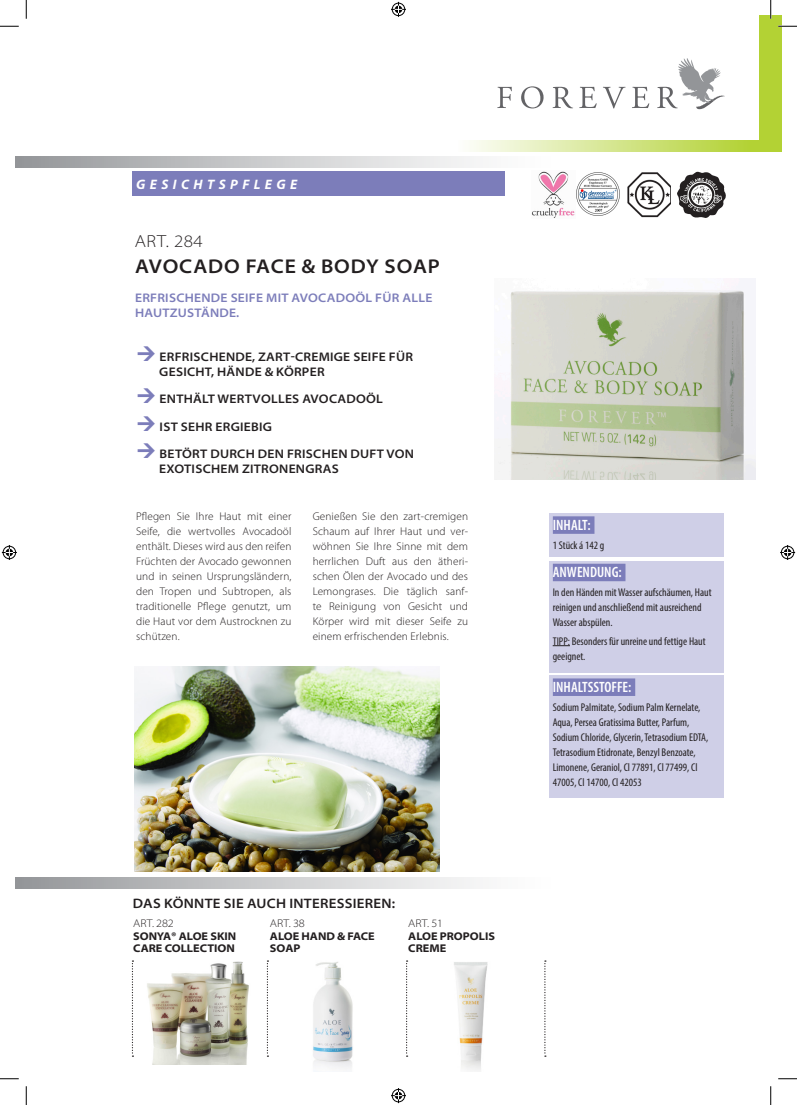
<style>
.page{position:relative;width:797px;height:1105px;background:#fff}
.page>*{position:absolute;margin:0;border:0;box-sizing:border-box;transform-origin:0 0}
.Produktbeschr__LiBü{font:600 semi-expanded 20px "Myriad Pro";letter-spacing:.045em;color:#231f20}
.Produktbeschr__LiBü-2{font:300 semi-expanded 17.5px "Myriad Pro";letter-spacing:.025em;color:#231f20}
.Artikel-NR____Preis{font:600 condensed 15px "Myriad Pro";color:#fff}
.Produktbeschr__LiBü-3{font:600 semi-expanded 13.75px "Myriad Pro";letter-spacing:.02em;color:#231f20}
.t1{font:italic 700 13.75px "Myriad Pro";letter-spacing:.32em;color:#fff}
.Artikel-NR____Preis-2{font:600 semi-expanded 12.5px/15px "Myriad Pro";letter-spacing:.02em;color:#231f20}
.Artikel-NR____Preis-3{font:600 semi-expanded 12.5px/15px "Myriad Pro";letter-spacing:.02em;color:#7c7dba}
.Produktbeschr__LiBü-4{font:300 11.25px/15px "Myriad Pro";letter-spacing:.01em;color:#231f20;text-align:justify}
.Artikel-NR____Preis-4{font:condensed 11.25px/15px "Myriad Pro";color:#231f20}
.Artikel-NR____Preis-5{font:700 semi-expanded 11.25px/12.5px "Myriad Pro";color:#231f20}
.Artikel-NR____Preis-6{font:300 semi-expanded 11.25px "Myriad Pro";color:#231f20}
.s1{font-weight:300}
</style>
<div class="page">
<div style="left:133px;top:172px;width:372px;height:24px;background:#7c7dba"></div>
<svg style="left:16px;top:156px;width:460px;height:12px;background:#c6c7c9"></svg>
<svg style="left:16px;top:877px;width:460px;height:11px;background:#c6c7c9"></svg>
<div style="left:759px;top:16px;width:22px;height:127px;background:#b3d234"></div>
<svg style="left:470px;top:141px;width:311px;height:11px;background:#d2e489"></svg>
<svg style="left:497px;top:87px;width:15px;height:21px"></svg>
<svg style="left:521px;top:86px;width:22px;height:22px"></svg>
<svg style="left:552px;top:87px;width:21px;height:21px"></svg>
<svg style="left:579px;top:87px;width:17px;height:21px"></svg>
<svg style="left:603px;top:87px;width:22px;height:21px"></svg>
<svg style="left:632px;top:87px;width:17px;height:21px"></svg>
<svg style="left:657px;top:58px;width:68px;height:52px"></svg>
<svg style="left:267px;top:960px;width:1px;height:97px"></svg>
<svg style="left:406px;top:960px;width:1px;height:97px"></svg>
<svg style="left:132px;top:960px;width:1px;height:97px"></svg>
<div style="left:549px;top:513px;width:175px;height:44px;background:#cfcfe7"></div>
<div style="left:549px;top:561px;width:175px;height:111px;background:#cfcfe7"></div>
<div style="left:553px;top:516px;width:41px;height:18px;background:#7c7dba"></div>
<div style="left:553px;top:564px;width:72px;height:17px;background:#7c7dba"></div>
<svg style="left:552px;top:645px;width:18px;height:1px"></svg>
<div style="left:549px;top:676px;width:175px;height:122px;background:#cfcfe7"></div>
<div style="left:553px;top:678px;width:82px;height:18px;background:#7c7dba"></div>
<img style="left:494px;top:290px;width:262px;height:190px">
<img style="left:135px;top:667px;width:304px;height:204px">
<img style="left:313px;top:962px;width:40px;height:107px">
<svg style="left:544px;top:960px;width:2px;height:97px"></svg>
<img style="left:454px;top:962px;width:34px;height:109px">
<img style="left:147px;top:961px;width:102px;height:103px">
<img style="left:627px;top:172px;width:43px;height:46px">
<img style="left:677px;top:172px;width:49px;height:46px">
<img style="left:531px;top:171px;width:89px;height:47px">
<svg style="left:0;top:25px;width:19px;height:2px"></svg>
<svg style="left:778px;top:25px;width:19px;height:2px"></svg>
<svg style="left:0;top:1078px;width:19px;height:1px"></svg>
<svg style="left:778px;top:1078px;width:19px;height:1px"></svg>
<svg style="left:25px;top:0;width:2px;height:19px"></svg>
<svg style="left:25px;top:1086px;width:2px;height:19px"></svg>
<svg style="left:770px;top:0;width:1px;height:19px"></svg>
<svg style="left:770px;top:1086px;width:1px;height:19px"></svg>
<svg style="left:391px;top:2px;width:15px;height:15px"></svg>
<svg style="left:391px;top:1088px;width:15px;height:15px"></svg>
<svg style="left:2px;top:545px;width:15px;height:15px"></svg>
<svg style="left:780px;top:545px;width:15px;height:15px"></svg>
<p class="t1" style="left:136px;top:176px;width:162px">GESICHTSPFLEGE</p>
<p class="Produktbeschr__LiBü-2" style="left:135px;top:231px;width:69px">ART. 284</p>
<p class="Produktbeschr__LiBü" style="left:135px;top:255px;width:306px">AVOCADO FACE &amp; BODY SOAP</p>
<p class="Artikel-NR____Preis-3" style="left:135px;top:290px;width:299px">ERFRISCHENDE SEIFE MIT AVOCADOÖL FÜR ALLE<br>HAUTZUSTÄNDE.</p>
<p class="Artikel-NR____Preis-2" style="left:159px;top:349px;width:255px">ERFRISCHENDE, ZART-CREMIGE SEIFE FÜR<br>GESICHT, HÄNDE &amp; KÖRPER</p>
<p class="Artikel-NR____Preis-2" style="left:160px;top:392px;width:225px">ENTHÄLT WERTVOLLES AVOCADOÖL</p>
<p class="Artikel-NR____Preis-2" style="left:160px;top:419px;width:114px">IST SEHR ERGIEBIG</p>
<p class="Artikel-NR____Preis-2" style="left:159px;top:447px;width:256px">BETÖRT DURCH DEN FRISCHEN DUFT VON<br>EXOTISCHEM ZITRONENGRAS</p>
<p class="Produktbeschr__LiBü-4" style="left:136px;top:509px;width:157px">Pflegen Sie Ihre Haut mit einer Seife, die wertvolles Avocadoöl enthält. Dieses wird aus den reifen Früchten der Avocado gewonnen und in seinen Ursprungsländern, den Tropen und Subtropen, als traditionelle Pflege genutzt, um die Haut vor dem Austrocknen zu schützen.</p>
<p class="Produktbeschr__LiBü-4" style="left:313px;top:509px;width:157px">Genießen Sie den zart-cremigen Schaum auf Ihrer Haut und ver&shy;wöhnen Sie Ihre Sinne mit dem herrlichen Duft aus den ätheri&shy;schen Ölen der Avocado und des Lemongrases. Die täglich sanf&shy;te Reinigung von Gesicht und Körper wird mit dieser Seife zu einem erfrischenden Erlebnis.</p>
<p class="Produktbeschr__LiBü-3" style="left:133px;top:896px;width:264px">DAS KÖNNTE SIE AUCH INTERESSIEREN:</p>
<p class="Artikel-NR____Preis-5" style="left:133px;top:917px;width:105px"><span class="s1">ART. 282<br></span>SONYA® ALOE SKIN<br>CARE COLLECTION</p>
<p class="Artikel-NR____Preis-6" style="left:270px;top:917px;width:36px">ART. 38</p>
<p class="Artikel-NR____Preis-5" style="left:270px;top:930px;width:106px">ALOE HAND &amp; FACE<br>SOAP</p>
<p class="Artikel-NR____Preis-6" style="left:408px;top:917px;width:36px">ART. 51</p>
<p class="Artikel-NR____Preis-5" style="left:408px;top:930px;width:88px">ALOE PROPOLIS<br>CREME</p>
<p class="Artikel-NR____Preis" style="left:553px;top:517px;width:39px">INHALT:</p>
<p class="Artikel-NR____Preis-4" style="left:552px;top:537px;width:53px">1 Stück á 142 g</p>
<p class="Artikel-NR____Preis" style="left:553px;top:564px;width:70px">ANWENDUNG:</p>
<p class="Artikel-NR____Preis-4" style="left:552px;top:585px;width:160px">In den Händen mit Wasser aufschäumen, Haut reinigen und anschließend mit ausreichend<br>Wasser abspülen.</p>
<p class="Artikel-NR____Preis-4" style="left:552px;top:633px;width:154px">TIPP: Besonders für unreine und fettige Haut geeignet.</p>
<p class="Artikel-NR____Preis" style="left:553px;top:679px;width:80px">INHALTSSTOFFE:</p>
<p class="Artikel-NR____Preis-4" style="left:552px;top:699px;width:157px">Sodium Palmitate, Sodium Palm Kernelate, Aqua, Persea Gratissima Butter, Parfum, Sodium Chloride, Glycerin, Tetrasodium EDTA, Tetrasodium Etidronate, Benzyl Benzoate, Limonene, Geraniol, Cl 77891, Cl 77499, Cl 47005, Cl 14700, Cl 42053</p>
</div>
